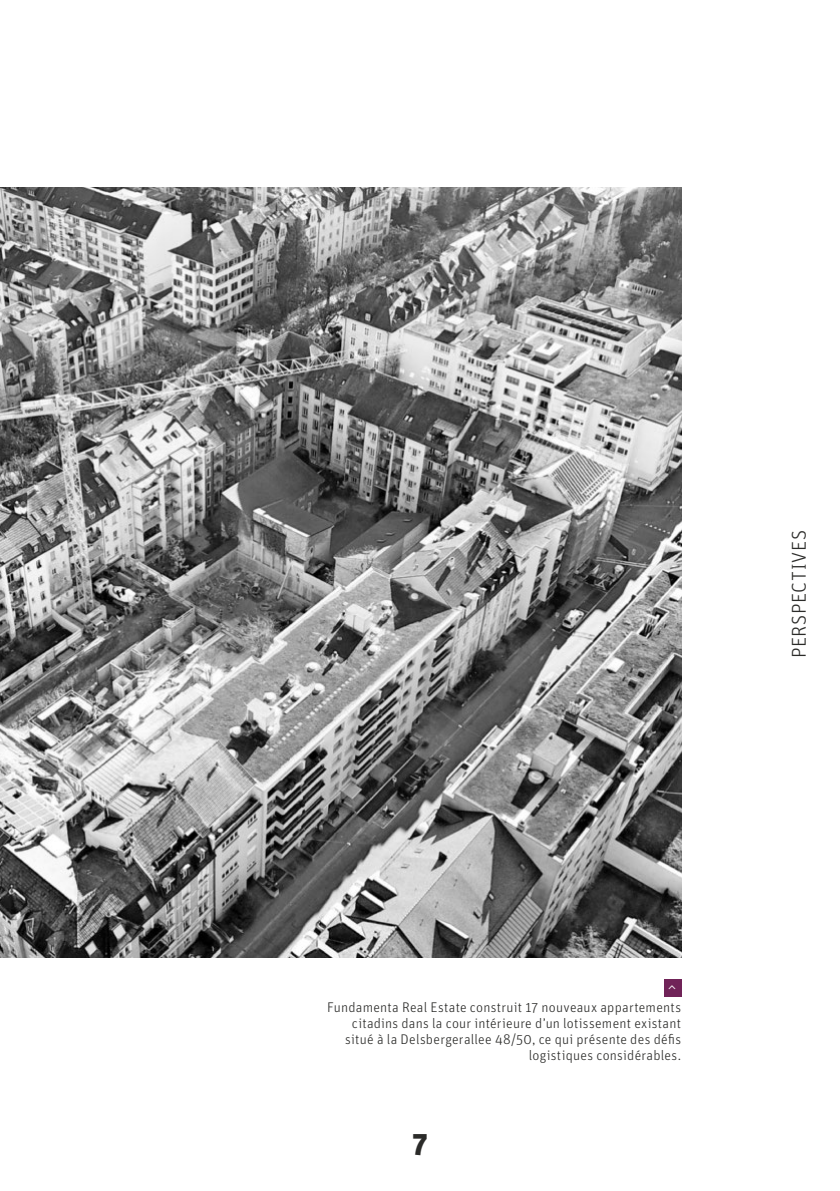
<style>
.page{position:relative;width:840px;height:1191px;background:#fff}
.page>*{position:absolute;margin:0;border:0;box-sizing:border-box;transform-origin:0 0}
.t1{font:900 30px "Unit Pro";color:#2b2b29}
.t2{font:300 20px "Unit Pro";letter-spacing:.035em;color:#2b2b29}
.t3{font:300 14px/16px "Unit Pro";letter-spacing:.015em;color:#2b2b29;text-align:right}
</style>
<div class="page">
<img style="left:0;top:187px;width:680px;height:770px">
<div style="left:663px;top:979px;width:17px;height:17px;background:#702358"></div>
<h2 class="t2" style="left:785px;top:658px;width:130px;rotate:-90deg">PERSPECTIVES</h2>
<p class="t3" style="left:327px;top:999px;width:355px">Fundamenta Real Estate construit 17 nouveaux appartements citadins dans la cour intérieure d’un lotissement existant situé à la Delsbergerallee 48/50, ce qui présente des défis logistiques considérables.</p>
<h1 class="t1" style="left:411px;top:1122px;width:18px">7</h1>
</div>
